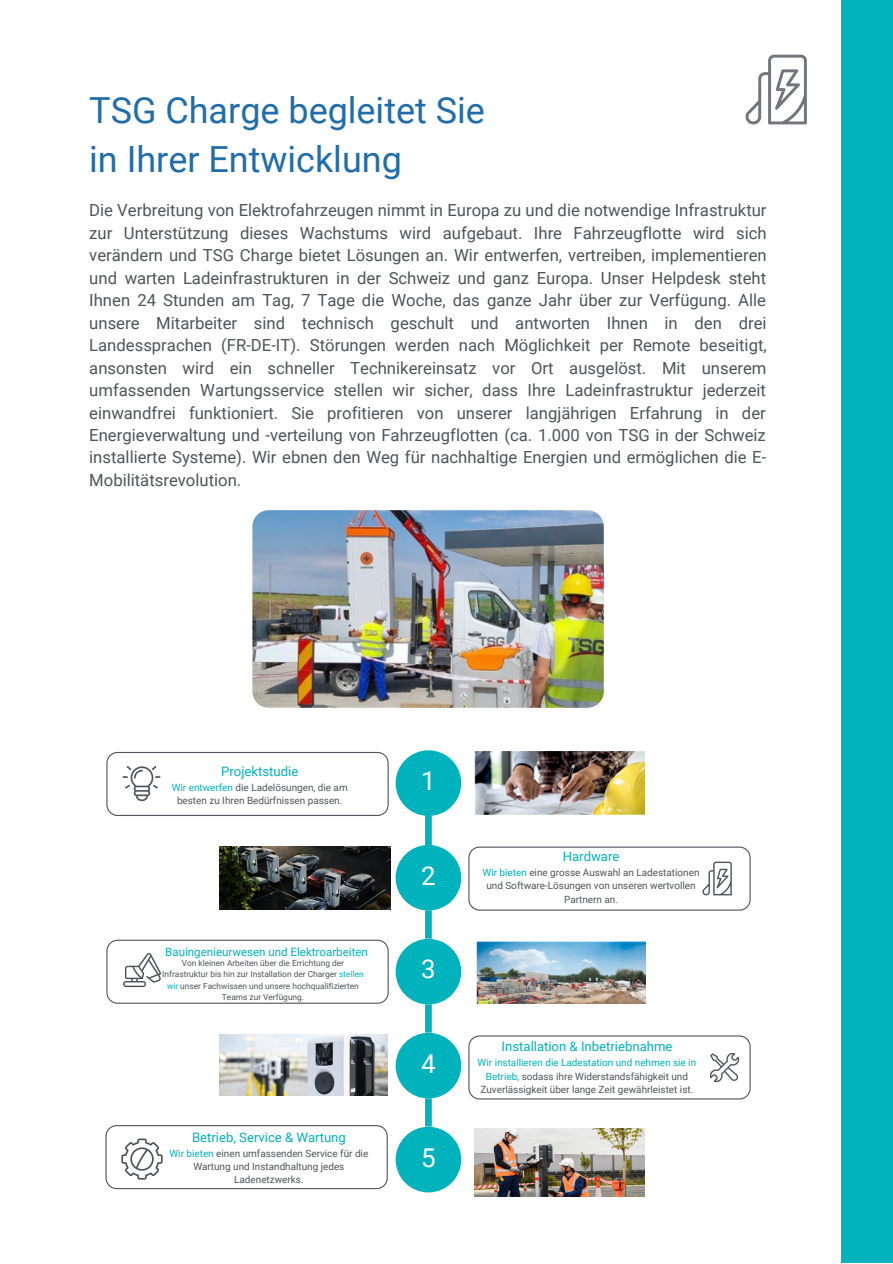
<style>
.page{position:relative;width:893px;height:1264px;background:#fff}
.page>*{position:absolute;margin:0;border:0;box-sizing:border-box;transform-origin:0 0}
.t1{font:36px "Roboto";color:#216cab}
.t2{font:25.95px "Roboto";color:#fff}
.t3{font:16.65px/22.5px "Roboto";color:#50535a;text-align:justify}
.t4{font:13.2px "Roboto";color:#00b2bb}
.t5{font:11.55px "Roboto";color:#00b2bb}
.t6{font:9.9px/13.2px "Roboto";color:#50535a;text-align:center}
.t7{font:8.4px/11.1px "Roboto";color:#50535a;text-align:center}
.s1{color:#00b2bb}
</style>
<div class="page">
<img style="left:745px;top:54px;width:62px;height:71px">
<svg style="left:114px;top:510px;width:637px;height:687px"></svg>
<div style="left:840px;top:0;width:52px;height:1262px;background:#00b2bb"></div>
<svg style="left:468px;top:846px;width:282px;height:64px"></svg>
<div style="left:395px;top:750px;width:66px;height:66px;background:#00b2bb;border-radius:50%"></div>
<img style="left:220px;top:847px;width:171px;height:62px">
<img style="left:476px;top:941px;width:169px;height:62px">
<img style="left:220px;top:1034px;width:167px;height:61px">
<div style="left:395px;top:844px;width:66px;height:66px;background:#00b2bb;border-radius:50%"></div>
<div style="left:395px;top:938px;width:66px;height:66px;background:#00b2bb;border-radius:50%"></div>
<div style="left:395px;top:1032px;width:66px;height:66px;background:#00b2bb;border-radius:50%"></div>
<img style="left:475px;top:1128px;width:169px;height:68px">
<div style="left:395px;top:1126px;width:66px;height:66px;background:#00b2bb;border-radius:50%"></div>
<svg style="left:106px;top:752px;width:282px;height:64px"></svg>
<svg style="left:106px;top:939px;width:282px;height:64px"></svg>
<svg style="left:468px;top:1035px;width:282px;height:64px"></svg>
<svg style="left:105px;top:1125px;width:283px;height:64px"></svg>
<div style="left:425px;top:816px;width:7px;height:29px;background:#00b2bb"></div>
<div style="left:425px;top:1004px;width:7px;height:28px;background:#00b2bb"></div>
<div style="left:425px;top:910px;width:7px;height:28px;background:#00b2bb"></div>
<div style="left:425px;top:1098px;width:7px;height:28px;background:#00b2bb"></div>
<img style="left:114px;top:756px;width:54px;height:54px">
<img style="left:694px;top:855px;width:46px;height:46px">
<img style="left:114px;top:1137px;width:55px;height:44px">
<img style="left:118px;top:946px;width:47px;height:47px">
<img style="left:475px;top:751px;width:169px;height:63px">
<img style="left:702px;top:1045px;width:44px;height:44px">
<img style="left:252px;top:510px;width:351px;height:198px;border-radius:16px">
<p class="t1" style="left:89px;top:89px;width:397px">TSG Charge begleitet Sie</p>
<p class="t1" style="left:89px;top:139px;width:314px">in Ihrer Entwicklung</p>
<p class="t3" style="left:89px;top:199px;width:679px">Die Verbreitung von Elektrofahrzeugen nimmt in Europa zu und die notwendige Infrastruktur zur Unterstützung dieses Wachstums wird aufgebaut. Ihre Fahrzeugflotte wird sich verändern und TSG Charge bietet Lösungen an. Wir entwerfen, vertreiben, implementieren und warten Ladeinfrastrukturen in der Schweiz und ganz Europa. Unser Helpdesk steht Ihnen 24 Stunden am Tag, 7 Tage die Woche, das ganze Jahr über zur Verfügung. Alle unsere Mitarbeiter sind technisch geschult und antworten Ihnen in den drei Landessprachen (FR-DE-IT). Störungen werden nach Möglichkeit per Remote beseitigt, ansonsten wird ein schneller Technikereinsatz vor Ort ausgelöst. Mit unserem umfassenden Wartungsservice stellen wir sicher, dass Ihre Ladeinfrastruktur jederzeit einwandfrei funktioniert. Sie profitieren von unserer langjährigen Erfahrung in der Energieverwaltung und -verteilung von Fahrzeugflotten (ca. 1.000 von TSG in der Schweiz installierte Systeme). Wir ebnen den Weg für nachhaltige Energien und ermöglichen die E-Mobilitätsrevolution.</p>
<p class="t4" style="left:221px;top:763px;width:79px">Projektstudie</p>
<p class="t6" style="left:172px;top:781px;width:177px"><span class="s1">Wir entwerfen</span> die Ladelösungen, die am besten zu Ihren Bedürfnissen passen.</p>
<p class="t5" style="left:165px;top:945px;width:204px">Bauingenieurwesen und Elektroarbeiten</p>
<p class="t7" style="left:162px;top:957px;width:203px">Von kleinen Arbeiten über die Errichtung der Infrastruktur bis hin zur Installation der Charger <span class="s1">stellen wir</span> unser Fachwissen und unsere hochqualifizierten Teams zur Verfügung.</p>
<p class="t4" style="left:192px;top:1129px;width:155px">Betrieb, Service &amp; Wartung</p>
<p class="t6" style="left:169px;top:1146px;width:200px"><span class="s1">Wir bieten</span> einen umfassenden Service für die<br>Wartung und Instandhaltung jedes<br>Ladenetzwerks.</p>
<p class="t2" style="left:421px;top:766px;width:16px">1</p>
<p class="t2" style="left:421px;top:861px;width:16px">2</p>
<p class="t2" style="left:421px;top:953px;width:16px">3</p>
<p class="t2" style="left:421px;top:1048px;width:16px">4</p>
<p class="t2" style="left:421px;top:1142px;width:16px">5</p>
<p class="t4" style="left:562px;top:848px;width:58px">Hardware</p>
<p class="t6" style="left:482px;top:866px;width:218px"><span class="s1">Wir bieten</span> eine grosse Auswahl an Ladestationen und Software-Lösungen von unseren wertvollen<br>Partnern an.</p>
<p class="t4" style="left:501px;top:1039px;width:172px">Installation &amp; Inbetriebnahme</p>
<p class="t6" style="left:477px;top:1056px;width:220px"><span class="s1">Wir installieren die Ladestation und nehmen sie in<br>Betrieb,</span> sodass ihre Widerstandsfähigkeit und<br>Zuverlässigkeit über lange Zeit gewährleistet ist.</p>
</div>
